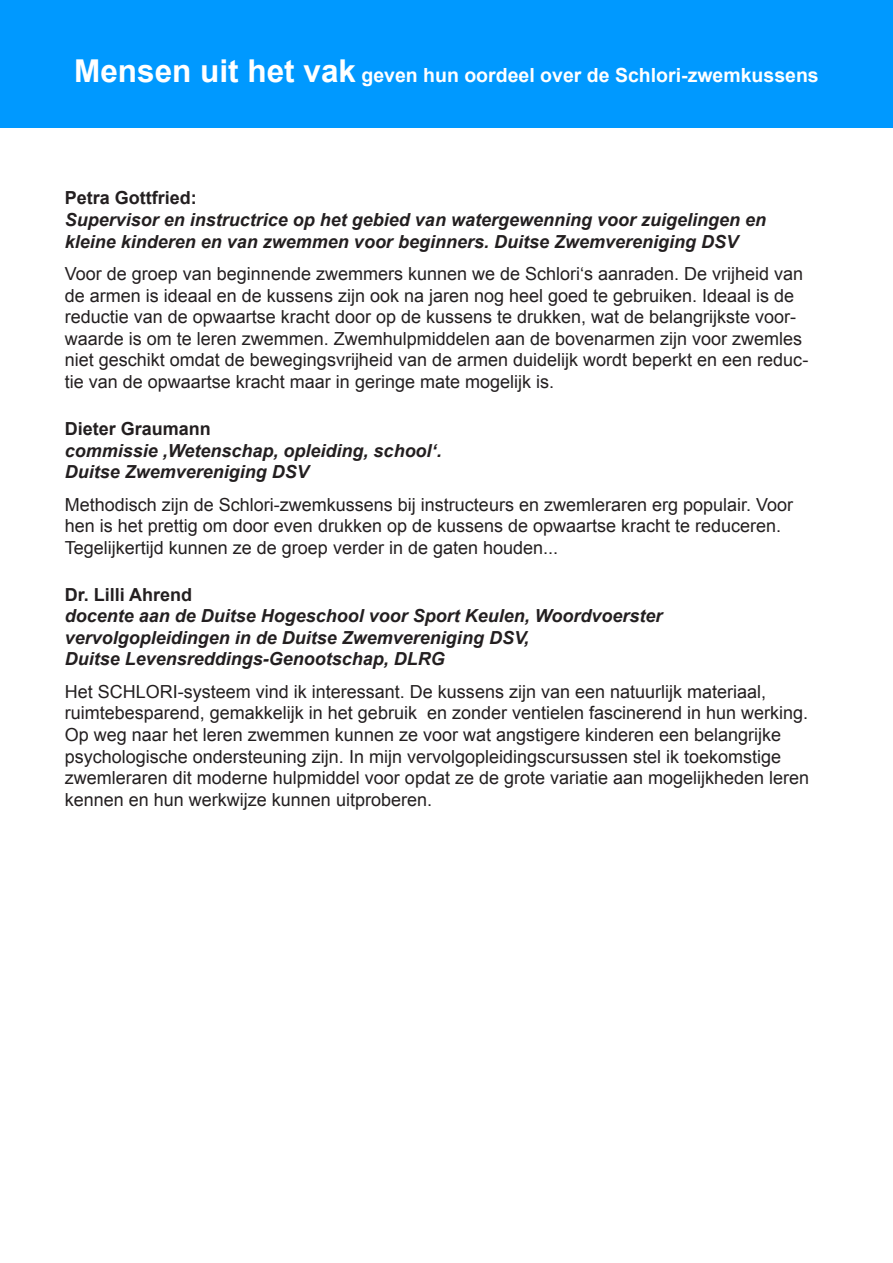
<style>
.page{position:relative;width:893px;height:1263px;background:#fff}
.page>*{position:absolute;margin:0;border:0;box-sizing:border-box;transform-origin:0 0}
.t1{font:700 19.5px "Arial";color:#fff}
.t2{font:18px/21.6px "Arial";color:#231f20}
.t3{font:italic 700 18px/21.6px "Arial";color:#231f20}
.t4{font:700 18px "Arial";color:#231f20}
.s1{font-size:31.5px}
</style>
<div class="page">
<div style="left:0;top:0;width:893px;height:128px;background:#09f"></div>
<p class="t1" style="left:74px;top:63px;width:746px"><span class="s1">Mensen uit het vak</span> geven hun oordeel over de Schlori-zwemkussens</p>
<p class="t4" style="left:65px;top:186px;width:134px">Petra Gottfried:</p>
<p class="t3" style="left:65px;top:209px;width:703px">Supervisor en instructrice op het gebied van watergewenning voor zuigelingen en kleine kinderen en van zwemmen voor beginners. Duitse Zwemvereniging DSV</p>
<p class="t2" style="left:65px;top:263px;width:745px">Voor de groep van beginnende zwemmers kunnen we de Schlori‘s aanraden. De vrijheid van de armen is ideaal en de kussens zijn ook na jaren nog heel goed te gebruiken. Ideaal is de reductie van de opwaartse kracht door op de kussens te drukken, wat de belangrijkste voor&shy;waarde is om te leren zwemmen. Zwemhulpmiddelen aan de bovenarmen zijn voor zwemles niet geschikt omdat de bewegingsvrijheid van de armen duidelijk wordt beperkt en een reduc&shy;tie van de opwaartse kracht maar in geringe mate mogelijk is.</p>
<p class="t4" style="left:65px;top:417px;width:148px">Dieter Graumann</p>
<p class="t3" style="left:65px;top:440px;width:378px">commissie ‚Wetenschap, opleiding, school‘.</p>
<p class="t3" style="left:65px;top:461px;width:246px">Duitse Zwemvereniging DSV</p>
<p class="t2" style="left:65px;top:494px;width:730px">Methodisch zijn de Schlori-zwemkussens bij instructeurs en zwemleraren erg populair. Voor hen is het prettig om door even drukken op de kussens de opwaartse kracht te reduceren.<br>Tegelijkertijd kunnen ze de groep verder in de gaten houden...</p>
<p class="t4" style="left:65px;top:582px;width:129px">Dr. Lilli Ahrend</p>
<p class="t3" style="left:65px;top:605px;width:599px">docente aan de Duitse Hogeschool voor Sport Keulen, Woordvoerster vervolgopleidingen in de Duitse Zwemvereniging DSV,</p>
<p class="t3" style="left:65px;top:649px;width:382px">Duitse Levensreddings-Genootschap, DLRG</p>
<p class="t2" style="left:65px;top:681px;width:746px">Het SCHLORI-systeem vind ik interessant. De kussens zijn van een natuurlijk materiaal, ruimtebesparend, gemakkelijk in het gebruik en zonder ventielen fascinerend in hun werking.<br>Op weg naar het leren zwemmen kunnen ze voor wat angstigere kinderen een belangrijke psychologische ondersteuning zijn. In mijn vervolgopleidingscursussen stel ik toekomstige zwemleraren dit moderne hulpmiddel voor opdat ze de grote variatie aan mogelijkheden leren kennen en hun werkwijze kunnen uitproberen.</p>
</div>
